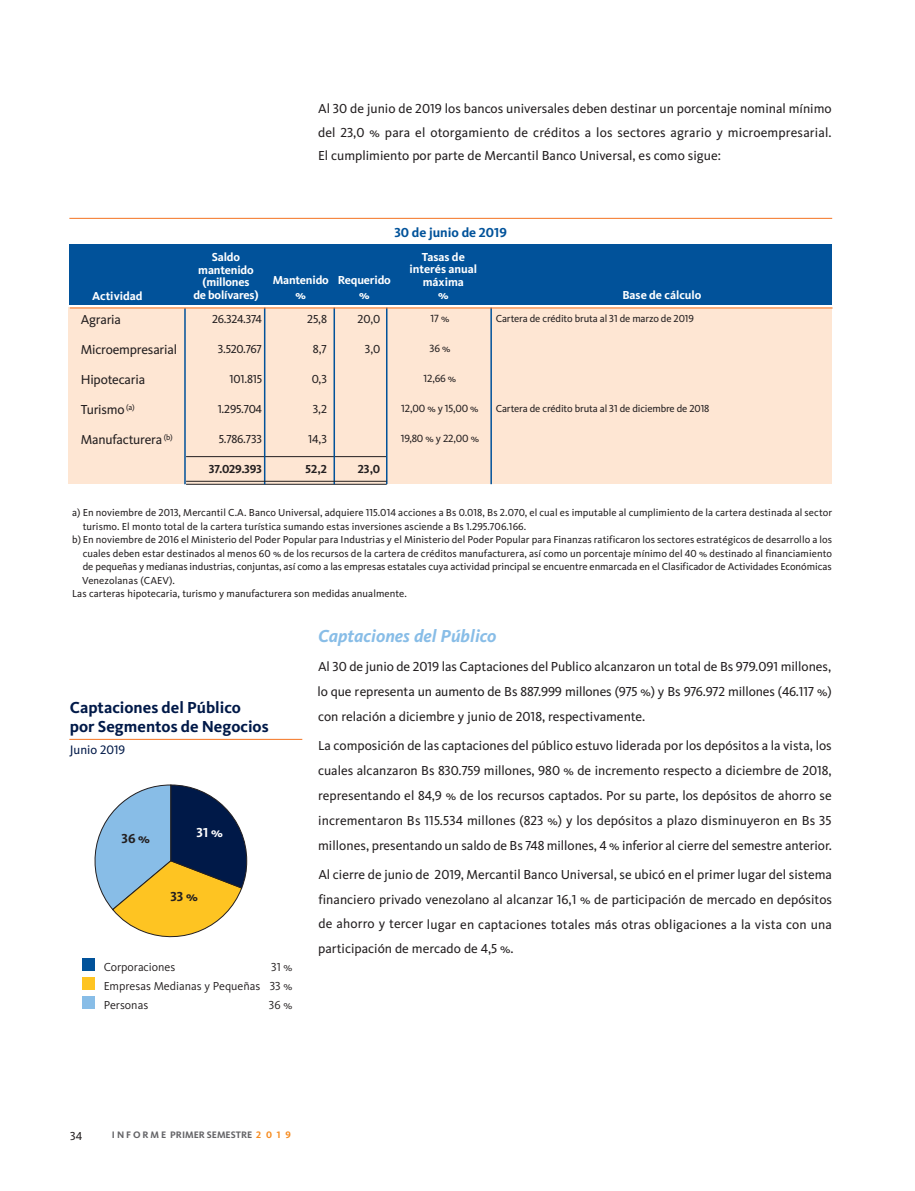
<style>
.page{position:relative;width:915px;height:1191px;background:#fff}
.page>*{position:absolute;margin:0;border:0;box-sizing:border-box;transform-origin:0 0}
.t1{font:italic 700 18px "Kievit LF";color:#88bde7}
.t2{font:700 16.5px/19.8px "Kievit LF";color:#001948}
.t3{font:13.5px/24.9px "Kievit LF";color:#231f20;text-align:justify}
.t4{font:700 13.5px "Kievit LF";color:#01529a}
.t5{font:700 13.5px "Kievit LF";color:#231f20}
.t6{font:700 13.5px "Kievit LF";color:#fff}
.t7{font:12.75px "Kievit LF";color:#001948}
.t8{font:700 12px/12.8px "Kievit LF";letter-spacing:-.015em;color:#fff;text-align:center}
.t9{font:12px "Kievit LF";letter-spacing:-.02em;color:#231f20}
.t10{font:12px/18.8px "Kievit LF";color:#231f20;text-align:justify}
.t11{font:700 12px "Kievit LF";letter-spacing:-.02em;color:#231f20}
.t12{font:10.8px "Kievit LF";letter-spacing:-.015em;color:#231f20}
.t13{font:10.5px "Kievit LF";letter-spacing:.005em;color:#231f20}
.t14{font:10.5px "Kievit LF";letter-spacing:-.015em;color:#231f20}
.t15{font:700 9.75px "Kievit LF";color:#636366}
.s1{color:#f68b1f}
</style>
<div class="page">
<hr style="left:69px;top:218px;width:762px;height:1px;background:#f47321">
<div style="left:69px;top:244px;width:762px;height:60px;background:#01529a"></div>
<div style="left:69px;top:308px;width:762px;height:176px;background:#fee6d3"></div>
<hr style="left:186px;top:456px;width:200px;height:1px;background:#231f20">
<hr style="left:186px;top:484px;width:200px;height:1px;background:#231f20">
<hr style="left:490px;top:308px;width:1px;height:176px;background:#01529a">
<hr style="left:386px;top:308px;width:1px;height:176px;background:#01529a">
<hr style="left:333px;top:308px;width:2px;height:176px;background:#01529a">
<hr style="left:264px;top:308px;width:1px;height:176px;background:#01529a">
<hr style="left:184px;top:308px;width:2px;height:176px;background:#01529a">
<svg style="left:94px;top:784px;width:153px;height:153px"></svg>
<hr style="left:69px;top:739px;width:233px;height:1px;background:#f47321">
<hr style="left:70px;top:308px;width:762px;height:1px;background:#f47321">
<hr style="left:186px;top:481px;width:200px;height:1px;background:#231f20">
<div style="left:82px;top:995px;width:13px;height:13px;background:#88bde7"></div>
<div style="left:82px;top:977px;width:13px;height:13px;background:#fec422"></div>
<div style="left:82px;top:958px;width:13px;height:13px;background:#01529a"></div>
<p class="t3" style="left:318px;top:99px;width:515px;line-height:23.2px">Al 30 de junio de 2019 los bancos universales deben destinar un porcentaje nominal mínimo del 23,0 % para el otorgamiento de créditos a los sectores agrario y microempresarial.<br>El cumplimiento por parte de Mercantil Banco Universal, es como sigue:</p>
<p class="t8" style="left:92px;top:291px;width:52px">Actividad</p>
<p class="t3" style="left:81px;top:308px;width:42px">Agraria</p>
<p class="t3" style="left:81px;top:338px;width:98px">Microempresarial</p>
<p class="t3" style="left:81px;top:368px;width:66px">Hipotecaria</p>
<p class="t3" style="left:81px;top:398px;width:55px">Turismo <sup>(a)</sup></p>
<p class="t3" style="left:81px;top:428px;width:93px">Manufacturera <sup>(b)</sup></p>
<p class="t8" style="left:193px;top:252px;width:67px">Saldo mantenido (millones<br>de bolívares)</p>
<p class="t9" style="left:212px;top:315px;width:52px">26.324.374</p>
<p class="t9" style="left:218px;top:345px;width:46px">3.520.767</p>
<p class="t9" style="left:229px;top:375px;width:34px">101.815</p>
<p class="t9" style="left:218px;top:405px;width:46px">1.295.704</p>
<p class="t9" style="left:219px;top:435px;width:45px">5.786.733</p>
<p class="t11" style="left:209px;top:465px;width:55px">37.029.393</p>
<p class="t4" style="left:394px;top:228px;width:114px">30 de junio de 2019</p>
<p class="t8" style="left:273px;top:274px;width:57px;line-height:14.4px">Mantenido %</p>
<p class="t8" style="left:338px;top:274px;width:54px;line-height:14.4px">Requerido %</p>
<p class="t9" style="left:307px;top:315px;width:21px">25,8</p>
<p class="t9" style="left:313px;top:345px;width:16px">8,7</p>
<p class="t9" style="left:311px;top:375px;width:17px">0,3</p>
<p class="t9" style="left:313px;top:405px;width:16px">3,2</p>
<p class="t9" style="left:308px;top:435px;width:20px">14,3</p>
<p class="t11" style="left:305px;top:465px;width:23px">52,2</p>
<p class="t9" style="left:357px;top:315px;width:24px">20,0</p>
<p class="t9" style="left:365px;top:345px;width:17px">3,0</p>
<p class="t11" style="left:358px;top:465px;width:24px">23,0</p>
<p class="t8" style="left:409px;top:252px;width:69px">Tasas de interés anual máxima<br>%</p>
<p class="t12" style="left:430px;top:315px;width:20px">17 %</p>
<p class="t12" style="left:429px;top:345px;width:22px">36 %</p>
<p class="t12" style="left:423px;top:375px;width:34px">12,66 %</p>
<p class="t12" style="left:401px;top:405px;width:79px">12,00 % y 15,00 %</p>
<p class="t12" style="left:400px;top:435px;width:80px">19,80 % y 22,00 %</p>
<p class="t8" style="left:622px;top:290px;width:81px">Base de cálculo</p>
<p class="t14" style="left:495px;top:315px;width:199px">Cartera de crédito bruta al 31 de marzo de 2019</p>
<p class="t14" style="left:495px;top:405px;width:215px">Cartera de crédito bruta al 31 de diciembre de 2018</p>
<p class="t13" style="left:72px;top:509px;width:761px">a) En noviembre de 2013, Mercantil C.A. Banco Universal, adquiere 115.014 acciones a Bs 0.018, Bs 2.070, el cual es imputable al cumplimiento de la cartera destinada al sector</p>
<p class="t13" style="left:83px;top:523px;width:444px">turismo. El monto total de la cartera turística sumando estas inversiones asciende a Bs 1.295.706.166.</p>
<p class="t13" style="left:72px;top:536px;width:761px">b) En noviembre de 2016 el Ministerio del Poder Popular para Industrias y el Ministerio del Poder Popular para Finanzas ratificaron los sectores estratégicos de desarrollo a los</p>
<p class="t13" style="left:83px;top:550px;width:750px">cuales deben estar destinados al menos 60 % de los recursos de la cartera de créditos manufacturera, así como un porcentaje mínimo del 40 % destinado al financiamiento</p>
<p class="t13" style="left:83px;top:563px;width:750px">de pequeñas y medianas industrias, conjuntas, así como a las empresas estatales cuya actividad principal se encuentre enmarcada en el Clasificador de Actividades Económicas</p>
<p class="t13" style="left:82px;top:577px;width:94px">Venezolanas (CAEV).</p>
<p class="t13" style="left:72px;top:590px;width:336px">Las carteras hipotecaria, turismo y manufacturera son medidas anualmente.</p>
<p class="t2" style="left:70px;top:699px;width:200px">Captaciones del Público por Segmentos de Negocios</p>
<p class="t7" style="left:70px;top:745px;width:57px">Junio 2019</p>
<p class="t5" style="left:121px;top:834px;width:30px">36 %</p>
<p class="t6" style="left:196px;top:828px;width:28px">31 %</p>
<p class="t5" style="left:170px;top:891px;width:29px">33 %</p>
<p class="t10" style="left:104px;top:959px;width:73px">Corporaciones</p>
<p class="t10" style="left:104px;top:959px;width:190px;text-indent:167px">31 % Empresas Medianas y Pequeñas 33 % Personas</p>
<p class="t10" style="left:269px;top:996px;width:25px">36 %</p>
<h1 class="t1" style="left:318px;top:630px;width:180px">Captaciones del Público</h1>
<p class="t3" style="left:317px;top:655px;width:515px">Al 30 de junio de 2019 las Captaciones del Publico alcanzaron un total de Bs 979.091 millones, lo que representa un aumento de Bs 887.999 millones (975 %) y Bs 976.972 millones (46.117 %) con relación a diciembre y junio de 2018, respectivamente.</p>
<p class="t3" style="left:318px;top:734px;width:515px">La composición de las captaciones del público estuvo liderada por los depósitos a la vista, los cuales alcanzaron Bs 830.759 millones, 980 % de incremento respecto a diciembre de 2018, representando el 84,9 % de los recursos captados. Por su parte, los depósitos de ahorro se incrementaron Bs 115.534 millones (823 %) y los depósitos a plazo disminuyeron en Bs 35 millones, presentando un saldo de Bs 748 millones, 4 % inferior al cierre del semestre anterior.</p>
<p class="t3" style="left:318px;top:863px;width:515px">Al cierre de junio de 2019, Mercantil Banco Universal, se ubicó en el primer lugar del sistema financiero privado venezolano al alcanzar 16,1 % de participación de mercado en depósitos de ahorro y tercer lugar en captaciones totales más otras obligaciones a la vista con una participación de mercado de 4,5 %.</p>
<p class="t9" style="left:70px;top:1132px;width:14px">34</p>
<p class="t15" style="left:112px;top:1131px;width:180px">I N F O R M E PRIMER SEMESTRE <span class="s1">2 0 1 9</span></p>
</div>
